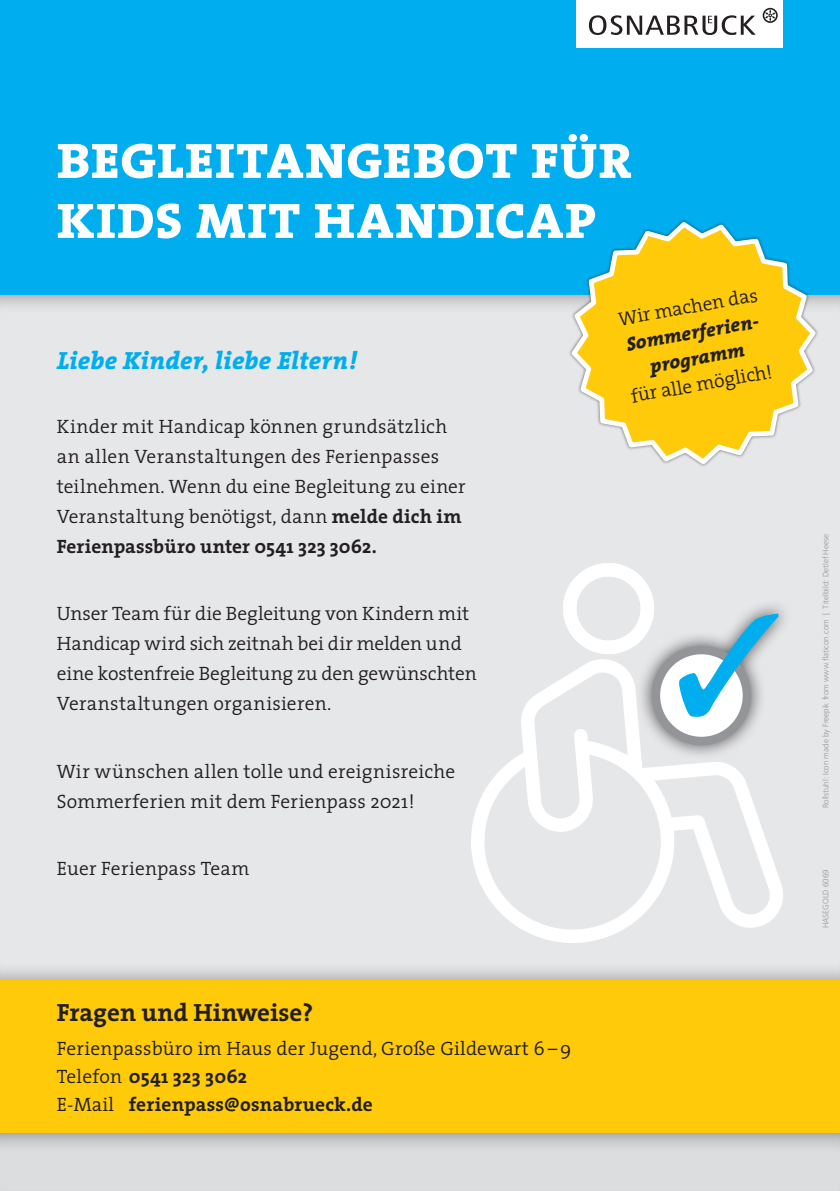
<style>
.page{position:relative;width:840px;height:1191px;background:#fff}
.page>*{position:absolute;margin:0;border:0;box-sizing:border-box;transform-origin:0 0}
.t1{font:800 50px/60px "The Serif";letter-spacing:.025em;color:#fff;scale:1.06 1}
.t2{font:italic 800 25px "The Serif";color:#00aeef}
.t3{font:700 25px "The Serif";color:#231f20}
.t4{font:300 19.4px/30px "The Serif";letter-spacing:.01em;color:#231f20}
.t5{font:italic 800 19.4px/26px "The Serif";color:#231f20;text-align:center}
.t6{font:300 8px "Frutiger LT Std";color:#939598}
.s1{font-weight:700}
</style>
<div class="page">
<div style="left:0;top:286px;width:839px;height:696px;background:#e6e7e9"></div>
<div style="left:0;top:980px;width:839px;height:153px;background:#feca0a"></div>
<svg style="left:471px;top:659px;width:312px;height:284px"></svg>
<svg style="left:563px;top:563px;width:90px;height:91px"></svg>
<div style="left:0;top:0;width:839px;height:294px;background:#00aeef"></div>
<div style="left:635px;top:599px;width:157px;height:161px;background:#231f20;opacity:.75"></div>
<svg style="left:655px;top:650px;width:91px;height:91px;background:#e8e8e9"></svg>
<div style="left:651px;top:646px;width:99px;height:99px;border:8px solid #939598;border-radius:50%"></div>
<svg style="left:678px;top:613px;width:100px;height:104px"></svg>
<div style="left:0;top:1124px;width:839px;height:67px;background:#231f20;opacity:.5"></div>
<div style="left:576px;top:0;width:206px;height:48px;background:#fff"></div>
<svg style="left:588px;top:15px;width:167px;height:20px"></svg>
<svg style="left:762px;top:8px;width:15px;height:15px"></svg>
<svg style="left:567px;top:220px;width:251px;height:246px"></svg>
<h1 class="t1" style="left:57px;top:130px;width:544px">BEGLEITANGEBOT FÜR<br>KIDS MIT HANDICAP</h1>
<p class="t2" style="left:57px;top:340px;width:301px">Liebe Kinder, liebe Eltern!</p>
<p class="t4" style="left:57px;top:411px;width:410px">Kinder mit Handicap können grundsätzlich an allen Veranstaltungen des Ferienpasses teilnehmen. Wenn du eine Begleitung zu einer Veranstaltung benötigst, dann <span class="s1">melde dich im Ferienpassbüro unter 0541 323 3062.</span></p>
<p class="t4" style="left:57px;top:598px;width:421px">Unser Team für die Begleitung von Kindern mit Handicap wird sich zeitnah bei dir melden und eine kostenfreie Begleitung zu den gewünschten Veranstaltungen organisieren.</p>
<p class="t4" style="left:57px;top:755px;width:400px">Wir wünschen allen tolle und ereignisreiche<br>Sommerferien mit dem Ferienpass 2021!</p>
<p class="t4" style="left:57px;top:853px;width:194px">Euer Ferienpass Team</p>
<p class="t4" style="left:615px;top:304px;width:143px;rotate:-10deg">Wir machen das</p>
<p class="t5" style="left:624px;top:331px;width:139px;rotate:-10deg">Sommerferien&shy;programm</p>
<p class="t4" style="left:628px;top:381px;width:144px;rotate:-10deg">für alle möglich!</p>
<p class="t3" style="left:57px;top:992px;width:258px">Fragen und Hinweise?</p>
<p class="t4" style="left:57px;top:1034px;width:516px;line-height:28px">Ferienpassbüro im Haus der Jugend, Große Gildewart 6–9<br>Telefon <span class="s1">0541 323 3062<br></span>E-Mail <span class="s1">ferienpass@osnabrueck.de</span></p>
<p class="t6" style="left:820px;top:808px;width:276px;rotate:-90deg">Rollstuhl: Icon made by Freepik from www.flaticon.com | Titelbild: Detlef Heese</p>
<p class="t6" style="left:820px;top:928px;width:61px;rotate:-90deg">HASEGOLD 6069</p>
</div>
